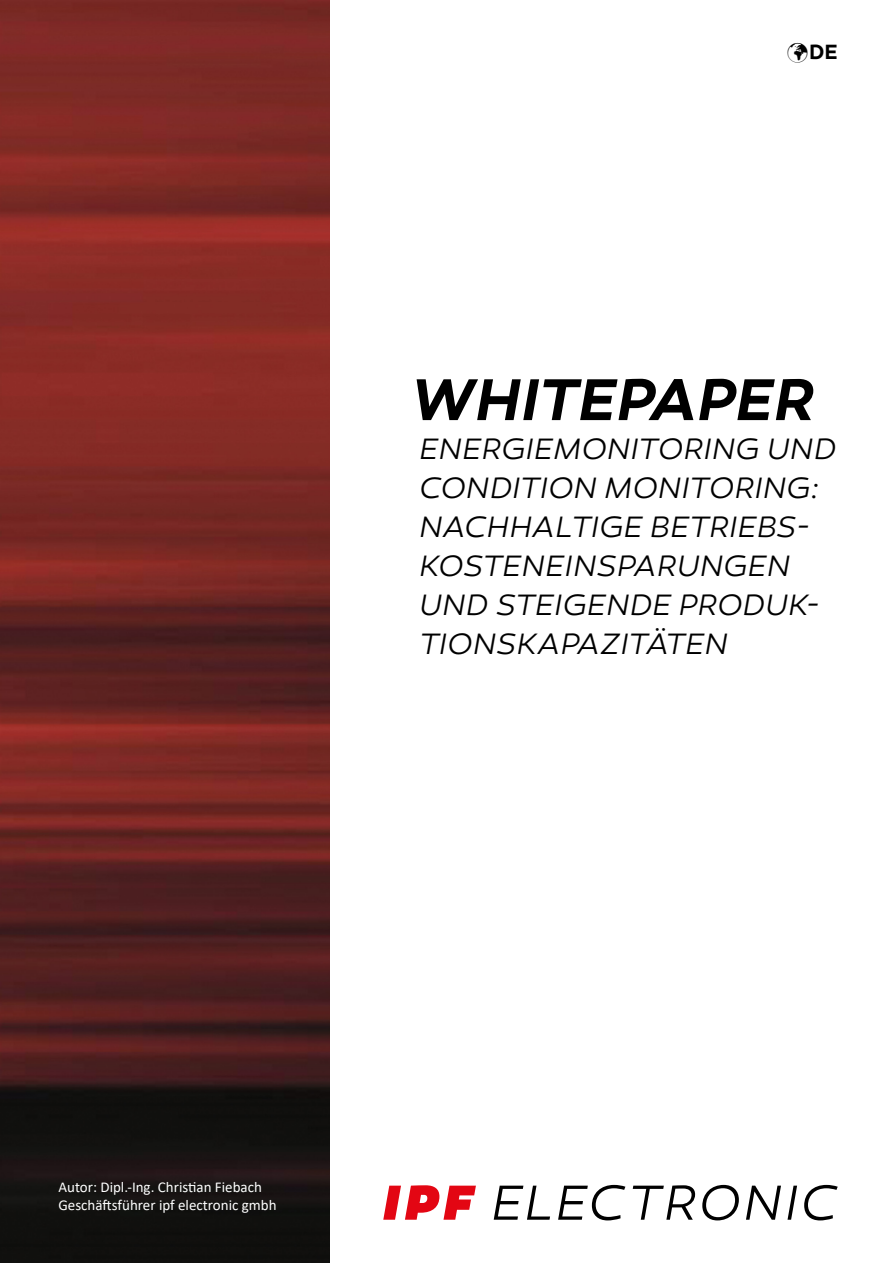
<style>
.page{position:relative;width:893px;height:1263px;background:#fff}
.page>*{position:absolute;margin:0;border:0;box-sizing:border-box;transform-origin:0 0}
.t1{font:italic 600 60px "Canaro";letter-spacing:.01em;color:#000}
.t2{font:italic 300 30px/39px "Canaro";letter-spacing:.005em;color:#000}
.t3{font:600 21px "Canaro";color:#000}
.t4{font:15px/18px "Calibri";color:#fff}
</style>
<div class="page">
<img style="left:0;top:0;width:330px;height:1263px">
<svg style="left:494px;top:1185px;width:344px;height:35px"></svg>
<svg style="left:383px;top:1185px;width:93px;height:35px"></svg>
<p class="t3" style="left:787px;top:39px;width:52px">✓DE</p>
<h1 class="t1" style="left:411px;top:363px;width:405px">WHITEPAPER</h1>
<p class="t2" style="left:419px;top:430px;width:418px">ENERGIEMONITORING UND<br>CONDITION MONITORING:<br>NACHHALTIGE BETRIEBS-<br>KOSTENEINSPARUNGEN<br>UND STEIGENDE PRODUK-<br>TIONSKAPAZITÄTEN</p>
<p class="t4" style="left:58px;top:1177px;width:220px">Autor: Dipl.-Ing. Christian Fiebach<br>Geschäftsführer ipf electronic gmbh</p>
</div>
